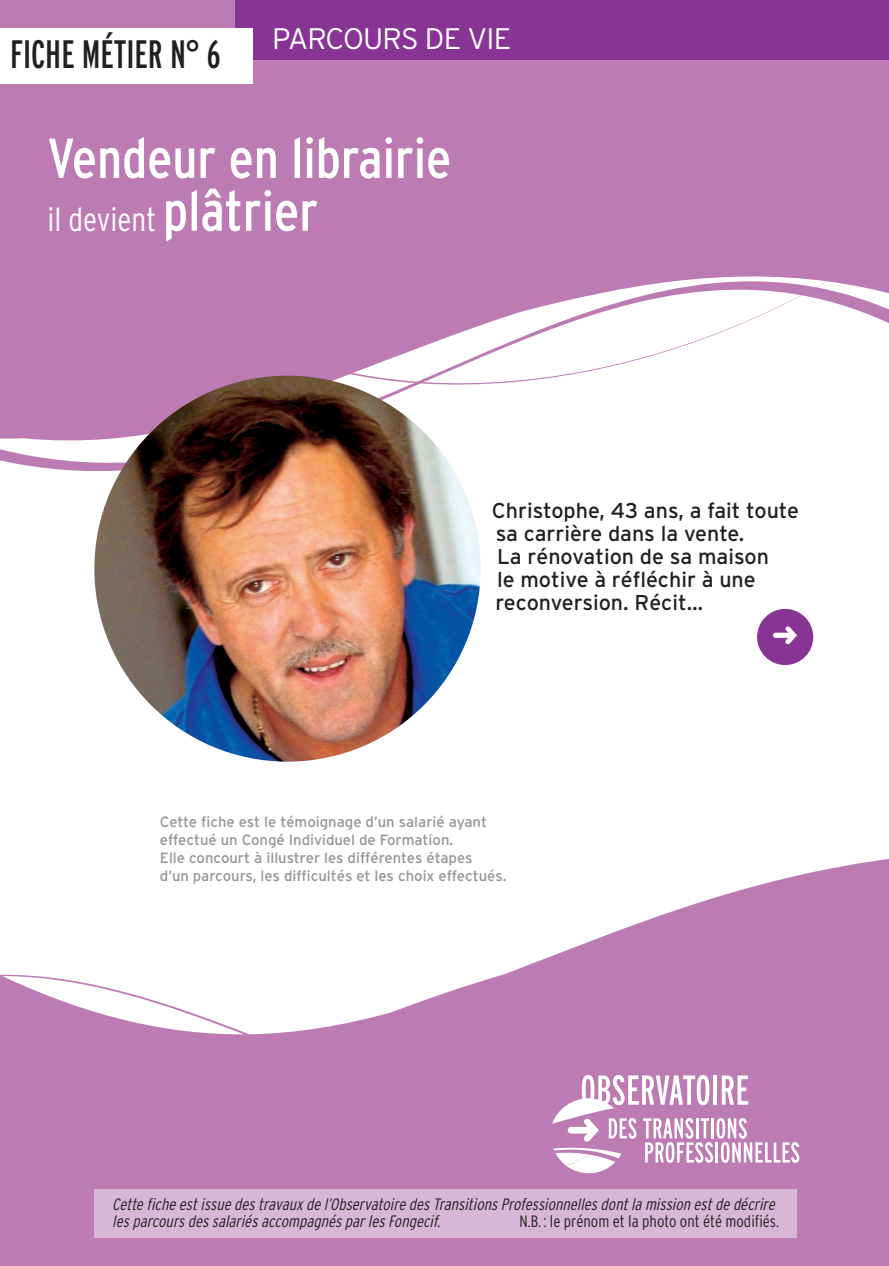
<style>
.page{position:relative;width:889px;height:1266px;background:#fff}
.page>*{position:absolute;margin:0;border:0;box-sizing:border-box;transform-origin:0 0}
.t1{font:condensed 56.1px "Interstate";color:#fff}
.t2{font:extra-condensed 39.6px "Interstate";color:#231f20}
.t3{font:300 condensed 33px "Interstate";color:#fff}
.t4{font:300 29.7px "Interstate";letter-spacing:-.025em;color:#fff}
.t5{font:21.45px/23.1px "Interstate";color:#231f20}
.t6{font:italic 300 condensed 16.5px/16.5px "Interstate";color:#231f20}
.t7{font:300 condensed 16.5px "Interstate";color:#231f20}
.t8{font:14.85px/17.9px "Interstate";color:#939598}
.s1{font-weight:400;font-size:56.1px}
</style>
<div class="page">
<div style="left:0;top:1163px;width:888px;height:103px;background:#bd7bb4"></div>
<div style="left:0;top:0;width:888px;height:166px;background:#bd7bb4"></div>
<svg style="left:0;top:166px;width:888px;height:305px;fill:#bd7bb4"></svg>
<div style="left:235px;top:0;width:653px;height:60px;background:#883494"></div>
<div style="left:0;top:28px;width:253px;height:55px;background:#fff"></div>
<svg style="left:0;top:859px;width:888px;height:304px;fill:#bd7bb4"></svg>
<div style="left:94px;top:1189px;width:702px;height:49px;background:#d8b7d6"></div>
<svg style="left:552px;top:1075px;width:246px;height:98px"></svg>
<img style="left:94px;top:375px;width:386px;height:386px;border-radius:193px">
<div style="left:756px;top:609px;width:56px;height:56px;background:#883494;border-radius:50%"></div>
<h2 class="t2" style="left:10px;top:42px;width:212px">FICHE MÉTIER N° 6</h2>
<h3 class="t4" style="left:272px;top:27px;width:240px">PARCOURS DE VIE</h3>
<h1 class="t1" style="left:47px;top:137px;width:405px">Vendeur en librairie</h1>
<h3 class="t3" style="left:47px;top:207px;width:272px">il devient <span class="s1">plâtrier</span></h3>
<h3 class="t5" style="left:491px;top:500px;width:308px">Christophe, 43 ans, a fait toute sa carrière dans la vente.<br>La rénovation de sa maison<br>le motive à réfléchir à une reconversion. Récit…</h3>
<p class="t8" style="left:160px;top:814px;width:348px">Cette fiche est le témoignage d’un salarié ayant effectué un Congé Individuel de Formation.<br>Elle concourt à illustrer les différentes étapes<br>d’un parcours, les difficultés et les choix effectués.</p>
<p class="t6" style="left:112px;top:1197px;width:666px">Cette fiche estissue des travaux de l’Observatoire des Transitions Professionnelles dontla mission estde décrire les parcours des salariés accompagnés parles Fongecif.</p>
<p class="t7" style="left:519px;top:1214px;width:261px">N.B. : le prénom et la photo ont été modifiés.</p>
</div>
